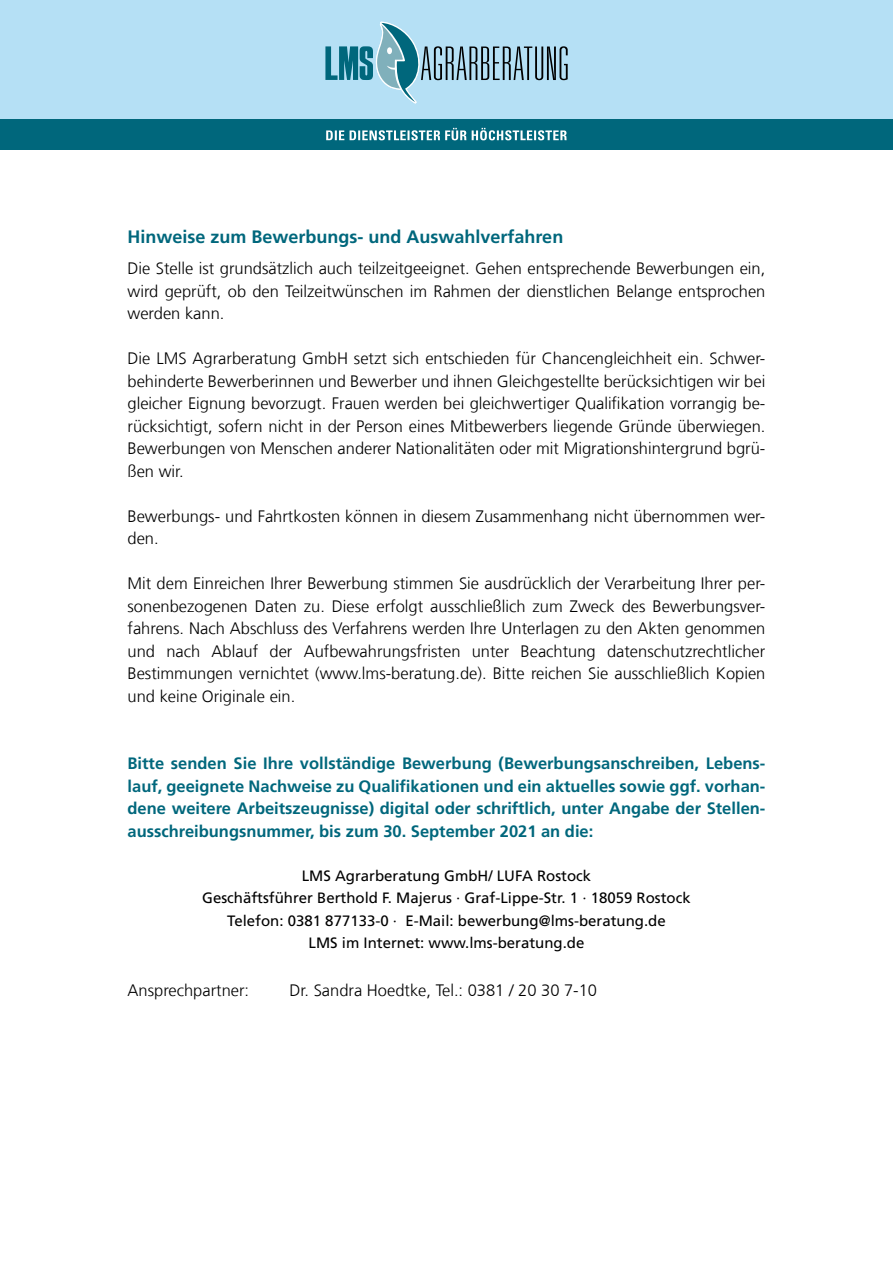
<style>
.page{position:relative;width:893px;height:1263px;background:#fff}
.page>*{position:absolute;margin:0;border:0;box-sizing:border-box;transform-origin:0 0}
.t1{font:700 18px "Frutiger LT Com";color:#00677c}
.t2{font:300 16.5px/22.5px "Frutiger LT Com";color:#000;text-align:justify}
.t3{font:700 16.5px/22.5px "Frutiger LT Com";color:#00677c;text-align:justify}
.t4{font:15px/22.5px "Frutiger LT Com";color:#000;text-align:center}
</style>
<div class="page">
<div style="left:0;top:0;width:893px;height:126px;background:#b5e0f5"></div>
<div style="left:0;top:119px;width:893px;height:31px;background:#00677c"></div>
<svg style="left:325px;top:22px;width:243px;height:81px"></svg>
<svg style="left:326px;top:128px;width:241px;height:12px"></svg>
<p class="t1" style="left:128px;top:226px;width:437px">Hinweise zum Bewerbungs- und Auswahlverfahren</p>
<p class="t2" style="left:128px;top:257px;width:639px">Die Stelle ist grundsätzlich auch teilzeitgeeignet. Gehen entsprechende Bewerbungen ein, wird geprüft, ob den Teilzeitwünschen im Rahmen der dienstlichen Belange entsprochen werden kann.</p>
<p class="t2" style="left:128px;top:347px;width:639px">Die LMS Agrarberatung GmbH setzt sich entschieden für Chancengleichheit ein. Schwer&shy;behinderte Bewerberinnen und Bewerber und ihnen Gleichgestellte berücksichtigen wir bei gleicher Eignung bevorzugt. Frauen werden bei gleichwertiger Qualifikation vorrangig be&shy;rücksichtigt, sofern nicht in der Person eines Mitbewerbers liegende Gründe überwiegen.<br>Bewerbungen von Menschen anderer Nationalitäten oder mit Migrationshintergrund bgrü&shy;ßen wir.</p>
<p class="t2" style="left:128px;top:505px;width:639px">Bewerbungs- und Fahrtkosten können in diesem Zusammenhang nicht übernommen wer&shy;den.</p>
<p class="t2" style="left:128px;top:572px;width:639px">Mit dem Einreichen Ihrer Bewerbung stimmen Sie ausdrücklich der Verarbeitung Ihrer per&shy;sonenbezogenen Daten zu. Diese erfolgt ausschließlich zum Zweck des Bewerbungsver&shy;fahrens. Nach Abschluss des Verfahrens werden Ihre Unterlagen zu den Akten genommen und nach Ablauf der Aufbewahrungsfristen unter Beachtung datenschutzrechtlicher Bestimmungen vernichtet (www.lms-beratung.de). Bitte reichen Sie ausschließlich Kopien und keine Originale ein.</p>
<p class="t3" style="left:128px;top:752px;width:639px">Bitte senden Sie Ihre vollständige Bewerbung (Bewerbungsanschreiben, Lebens&shy;lauf, geeignete Nachweise zu Qualifikationen und ein aktuelles sowie ggf. vorhan&shy;dene weitere Arbeitszeugnisse) digital oder schriftlich, unter Angabe der Stellen&shy;ausschreibungsnummer, bis zum 30. September 2021 an die:</p>
<p class="t4" style="left:202px;top:864px;width:490px">LMS Agrarberatung GmbH/ LUFA Rostock<br>Geschäftsführer Berthold F. Majerus · Graf-Lippe-Str. 1 · 18059 Rostock Telefon: 0381 877133-0 · E-Mail: bewerbung@lms-beratung.de<br>LMS im Internet: www.lms-beratung.de</p>
<p class="t2" style="left:128px;top:979px;width:123px">Ansprechpartner:</p>
<p class="t2" style="left:290px;top:979px;width:309px">Dr. Sandra Hoedtke, Tel.: 0381 / 20 30 7-10</p>
</div>
